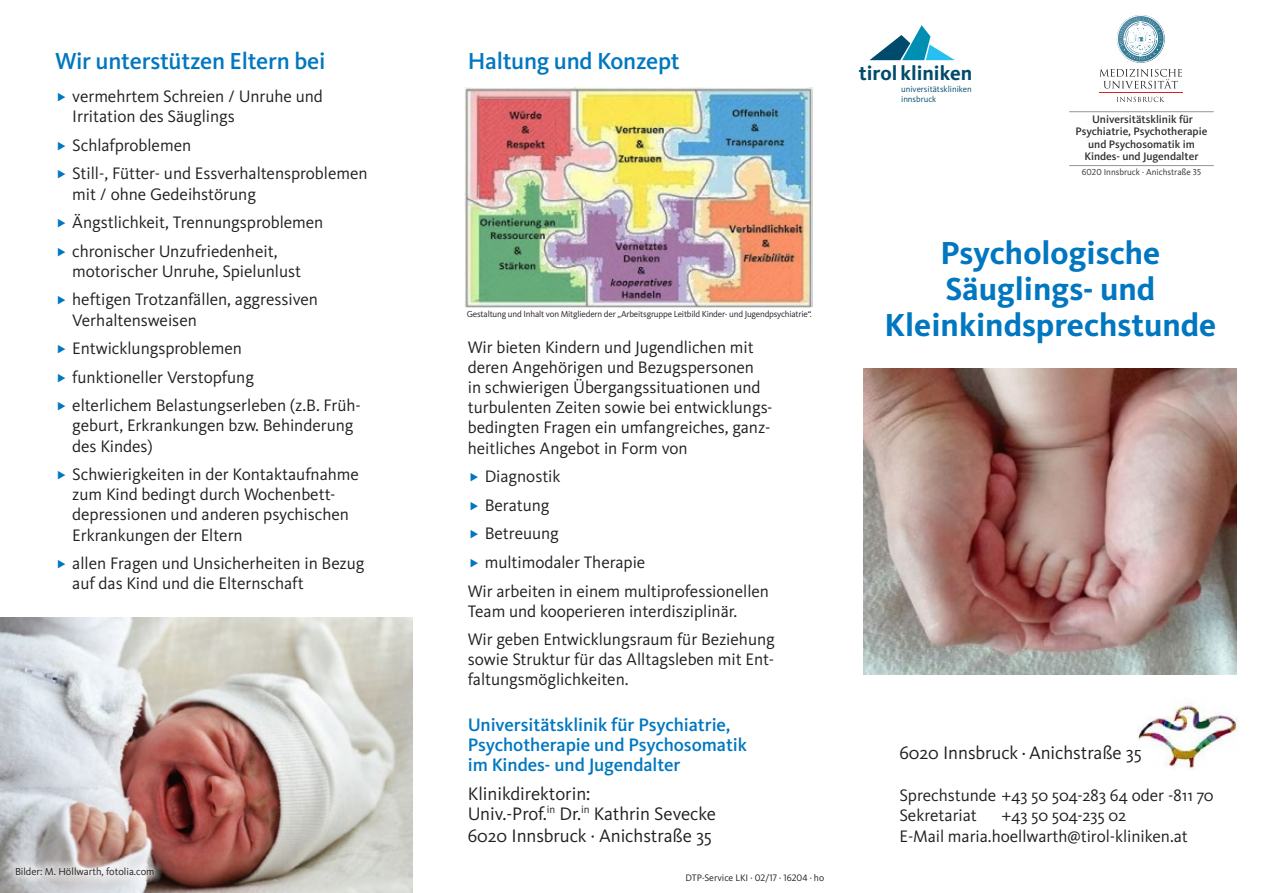
<style>
.page{position:relative;width:1263px;height:893px;background:#fff}
.page>*{position:absolute;margin:0;border:0;box-sizing:border-box;transform-origin:0 0}
.ÜS1{font:700 33px/36px "Kievit Pro";color:#0077c0;text-align:center}
.ÜS2{font:500 24px "Kievit Pro";letter-spacing:-.01em;color:#0077c0}
.t1{font:700 20.55px "Kievit Pro";color:#004b6c}
.Text{font:18.75px/20.1px "Kievit Pro";letter-spacing:-.005em;color:#231f20}
.Text-2{font:500 18.75px/20.1px "Kievit Pro";letter-spacing:-.005em;color:#0077c0}
.Text-3{font:17.25px/20.1px "Kievit Pro";letter-spacing:-.005em;color:#231f20}
.Kliniktext_A5{font:500 11.25px/12.5px "Kievit Pro";color:#312f30;text-align:center}
.Text-4{font:10.5px "Kievit Pro";letter-spacing:-.005em;color:#231f20}
.Text-5{font:9.75px "Kievit Pro";letter-spacing:-.005em;color:#231f20}
.Text-6{font:9px "Kievit Pro";letter-spacing:-.02em;color:#231f20}
.Kliniktext_Detail_A5{font:9px "Kievit Pro";color:#312f30}
.t2{font:8.7px/10.5px "Kievit Pro";color:#004b6c}
</style>
<div class="page">
<img style="left:1138px;top:703px;width:100px;height:67px">
<svg style="left:870px;top:25px;width:85px;height:35px"></svg>
<svg style="left:1117px;top:97px;width:47px;height:5px"></svg>
<svg style="left:1099px;top:69px;width:83px;height:20px"></svg>
<hr style="left:1099px;top:93px;width:83px;height:1px;background:#da2128">
<svg style="left:1117px;top:15px;width:47px;height:47px"></svg>
<svg style="left:1118px;top:16px;width:45px;height:46px"></svg>
<svg style="left:1119px;top:18px;width:44px;height:42px"></svg>
<img style="left:465px;top:87px;width:348px;height:221px">
<hr style="left:1069px;top:111px;width:145px;height:1px;background:#939598">
<hr style="left:1069px;top:165px;width:145px;height:1px;background:#939598">
<img style="left:864px;top:368px;width:373px;height:306px">
<img style="left:0;top:618px;width:412px;height:275px">
<svg style="left:8px;top:859px;width:154px;height:25px;background:#cbc7c8"></svg>
<p class="ÜS2" style="left:55px;top:47px;width:272px">Wir unterstützen Eltern bei</p>
<p class="Text-3" style="left:72px;top:86px;width:252px">vermehrtem Schreien / Unruhe und<br>Irritation des Säuglings</p>
<p class="Text-3" style="left:72px;top:135px;width:120px">Schlafproblemen</p>
<p class="Text-3" style="left:72px;top:164px;width:297px">Still-, Fütter- und Essverhaltensproblemen mit / ohne Gedeihstörung</p>
<p class="Text-3" style="left:72px;top:212px;width:253px">Ängstlichkeit, Trennungsproblemen</p>
<p class="Text-3" style="left:72px;top:241px;width:230px">chronischer Unzufriedenheit, motorischer Unruhe, Spielunlust</p>
<p class="Text-3" style="left:72px;top:290px;width:247px">heftigen Trotzanfällen, aggressiven<br>Verhaltensweisen</p>
<p class="Text-3" style="left:72px;top:338px;width:171px">Entwicklungsproblemen</p>
<p class="Text-3" style="left:72px;top:367px;width:183px">funktioneller Verstopfung</p>
<p class="Text-3" style="left:72px;top:395px;width:290px">elterlichem Belastungserleben (z.B. Früh&shy;geburt, Erkrankungen bzw. Behinderung des Kindes)</p>
<p class="Text-3" style="left:72px;top:464px;width:288px">Schwierigkeiten in der Kontaktaufnahme zum Kind bedingt durch Wochenbett&shy;depressionen und anderen psychischen Erkrankungen der Eltern</p>
<p class="Text-3" style="left:72px;top:553px;width:294px">allen Fragen und Unsicherheiten in Bezug auf das Kind und die Elternschaft</p>
<p class="Text-4" style="left:15px;top:865px;width:141px">Bilder: M. Höllwarth, fotolia.com</p>
<p class="Text-4" style="left:15px;top:868px;width:103px">Bilder: istockphoto.com</p>
<p class="ÜS2" style="left:468px;top:47px;width:213px">Haltung und Konzept</p>
<p class="Text-6" style="left:467px;top:309px;width:347px">Gestaltung und Inhalt von Mitgliedern der „Arbeitsgruppe Leitbild Kinder- und Jugendpsychiatrie“.</p>
<p class="Text-3" style="left:468px;top:337px;width:306px">Wir bieten Kindern und Jugendlichen mit deren Angehörigen und Bezugspersonen<br>in schwierigen Übergangssituationen und turbulenten Zeiten sowie bei entwicklungs&shy;bedingten Fragen ein umfangreiches, ganz&shy;heitliches Angebot in Form von</p>
<p class="Text-3" style="left:485px;top:466px;width:77px">Diagnostik</p>
<p class="Text-3" style="left:485px;top:495px;width:66px">Beratung</p>
<p class="Text-3" style="left:485px;top:523px;width:76px">Betreuung</p>
<p class="Text-3" style="left:485px;top:552px;width:162px">multimodaler Therapie</p>
<p class="Text-3" style="left:468px;top:581px;width:303px">Wir arbeiten in einem multiprofessionellen<br>Team und kooperieren interdisziplinär.</p>
<p class="Text-3" style="left:468px;top:629px;width:309px;text-align:justify">Wir geben Entwicklungsraum für Beziehung sowie Struktur für das Alltagsleben mit Ent&shy;faltungsmöglichkeiten.</p>
<p class="Text-2" style="left:468px;top:714px;width:281px">Universitätsklinik für Psychiatrie,<br>Psychotherapie und Psychosomatik im Kindes- und Jugendalter</p>
<p class="Text" style="left:468px;top:783px;width:250px">Klinikdirektorin:<br>Univ.-Prof.<sup>in</sup> Dr.<sup>in</sup> Kathrin Sevecke</p>
<p class="Text" style="left:468px;top:825px;width:246px">6020 Innsbruck · Anichstraße 35</p>
<p class="Text-5" style="left:685px;top:872px;width:140px">DTP-Service LKI · 02/17 · 16204 · ho</p>
<p class="t1" style="left:859px;top:60px;width:115px">tirol kliniken</p>
<p class="t2" style="left:901px;top:84px;width:72px">universitätskliniken innsbruck</p>
<p class="Kliniktext_A5" style="left:1075px;top:113px;width:133px">Universitätsklinik für<br>Psychiatrie, Psychotherapie und Psychosomatik im<br>Kindes- und Jugendalter</p>
<p class="Kliniktext_Detail_A5" style="left:1082px;top:166px;width:121px">6020 Innsbruck · Anichstraße 35</p>
<p class="ÜS1" style="left:884px;top:235px;width:333px">Psychologische<br>Säuglings- und<br>Kleinkindsprechstunde</p>
<p class="Text" style="left:899px;top:742px;width:244px">6020 Innsbruck⋅Anichstraße 35</p>
<p class="Text-3" style="left:899px;top:784px;width:316px;line-height:20.7px">Sprechstunde +43 50 504-283 64 oder -811 70<br>Sekretariat</p>
<p class="Text-3" style="left:899px;top:805px;width:290px;line-height:20.7px;text-indent:102px">+43 50 504-235 02<br>E-Mail maria.hoellwarth@tirol-kliniken.at</p>
</div>
